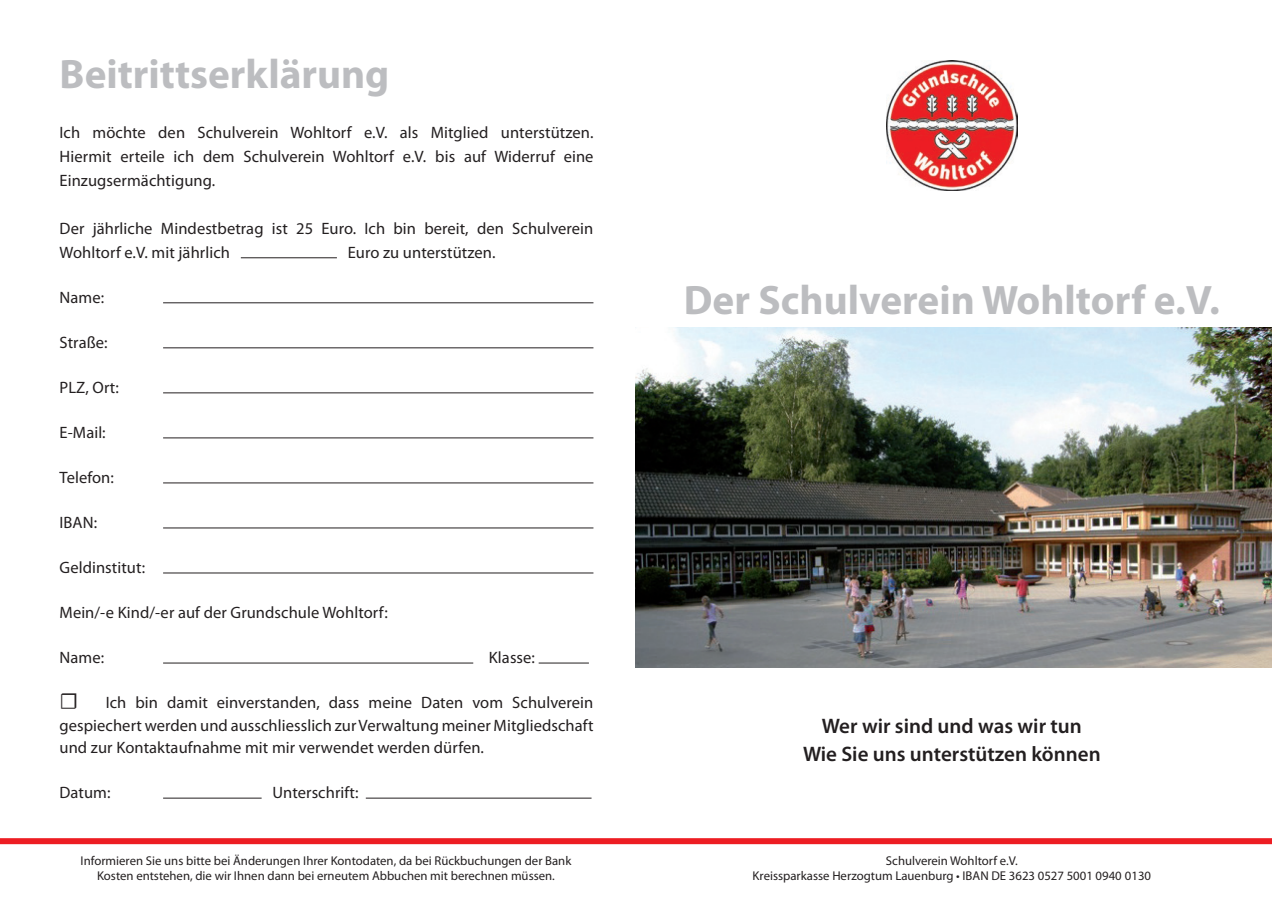
<style>
.page{position:relative;width:1272px;height:902px;background:#fff}
.page>*{position:absolute;margin:0;border:0;box-sizing:border-box;transform-origin:0 0}
.t1{font:700 41.25px "Myriad Pro";color:#bcbdc0}
.t2{font:22.5px "Minion Pro";color:#231f20}
.t3{font:600 21px/28.2px "Myriad Pro";color:#231f20;text-align:center}
.t4{font:16.5px/24px "Myriad Pro";letter-spacing:.005em;color:#231f20;text-align:justify}
.t5{font:12.75px/15.3px "Myriad Pro";color:#231f20;text-align:center}
</style>
<div class="page">
<img style="left:886px;top:60px;width:131px;height:131px">
<img style="left:636px;top:327px;width:635px;height:341px">
<div style="left:0;top:838px;width:1271px;height:6px;background:#ed1d23"></div>
<hr style="left:241px;top:257px;width:96px;height:1px;background:#231f20">
<hr style="left:163px;top:302px;width:430px;height:1px;background:#231f20">
<hr style="left:163px;top:347px;width:430px;height:1px;background:#231f20">
<hr style="left:163px;top:392px;width:430px;height:1px;background:#231f20">
<hr style="left:163px;top:437px;width:430px;height:1px;background:#231f20">
<hr style="left:163px;top:482px;width:430px;height:1px;background:#231f20">
<hr style="left:163px;top:527px;width:430px;height:1px;background:#231f20">
<hr style="left:163px;top:572px;width:430px;height:1px;background:#231f20">
<hr style="left:163px;top:662px;width:310px;height:1px;background:#231f20">
<hr style="left:538px;top:662px;width:51px;height:1px;background:#231f20">
<hr style="left:163px;top:797px;width:98px;height:1px;background:#231f20">
<hr style="left:366px;top:797px;width:225px;height:1px;background:#231f20">
<h1 class="t1" style="left:60px;top:48px;width:331px">Beitrittserklärung</h1>
<p class="t4" style="left:60px;top:120px;width:535px">Ich möchte den Schulverein Wohltorf e.V. als Mitglied unterstützen.<br>Hiermit erteile ich dem Schulverein Wohltorf e.V. bis auf Widerruf eine Einzugsermächtigung.</p>
<p class="t4" style="left:60px;top:216px;width:535px">Der jährliche Mindestbetrag ist 25 Euro. Ich bin bereit, den Schulverein<br>Wohltorf e.V. mit jährlich</p>
<p class="t4" style="left:348px;top:240px;width:149px">Euro zu unterstützen.</p>
<p class="t4" style="left:60px;top:285px;width:46px">Name:</p>
<p class="t4" style="left:60px;top:330px;width:50px">Straße:</p>
<p class="t4" style="left:60px;top:375px;width:61px">PLZ, Ort:</p>
<p class="t4" style="left:60px;top:420px;width:48px">E-Mail:</p>
<p class="t4" style="left:60px;top:465px;width:56px">Telefon:</p>
<p class="t4" style="left:60px;top:510px;width:39px">IBAN:</p>
<p class="t4" style="left:60px;top:555px;width:87px">Geldinstitut:</p>
<p class="t4" style="left:60px;top:600px;width:330px">Mein/-e Kind/-er auf der Grundschule Wohltorf:</p>
<p class="t4" style="left:60px;top:645px;width:46px">Name:</p>
<p class="t4" style="left:489px;top:645px;width:48px">Klasse:</p>
<h2 class="t2" style="left:60px;top:686px;width:21px">☐</h2>
<p class="t4" style="left:60px;top:691px;width:535px;line-height:22.5px;text-indent:46px">Ich bin damit einverstanden, dass meine Daten vom Schulverein gespiechert werden und ausschliesslich zur Verwaltung meiner Mitgliedschaft und zur Kontaktaufnahme mit mir verwendet werden dürfen.</p>
<p class="t4" style="left:60px;top:780px;width:53px">Datum:</p>
<p class="t4" style="left:272px;top:780px;width:88px">Unterschrift:</p>
<p class="t5" style="left:81px;top:852px;width:492px">Informieren Sie uns bitte bei Änderungen Ihrer Kontodaten, da bei Rückbuchungen der Bank<br>Kosten entstehen, die wir Ihnen dann bei erneutem Abbuchen mit berechnen müssen.</p>
<h1 class="t1" style="left:684px;top:273px;width:537px">Der Schulverein Wohltorf e.V.</h1>
<p class="t3" style="left:803px;top:711px;width:299px">Wer wir sind und was wir tun<br>Wie Sie uns unterstützen können</p>
<p class="t5" style="left:752px;top:852px;width:400px">Schulverein Wohltorf e.V.<br>Kreissparkasse Herzogtum Lauenburg • IBAN DE 3623 0527 5001 0940 0130</p>
</div>
